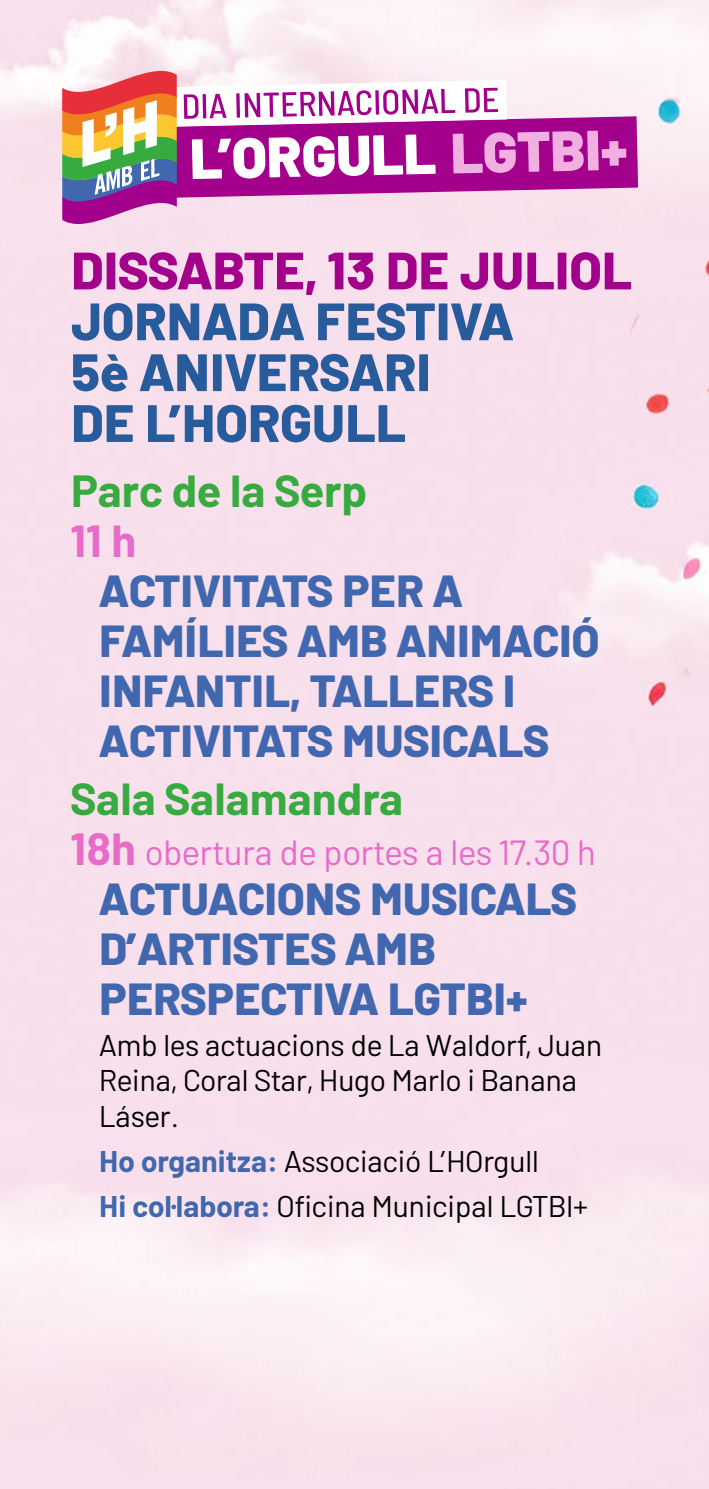
<style>
.page{position:relative;width:709px;height:1489px;background:#fff}
.page>*{position:absolute;margin:0;border:0;box-sizing:border-box;transform-origin:0 0}
.t1{font:800 52.5px/50.8px "Barlow LH";color:#275b9b}
.t2{font:800 52.5px "Barlow LH";color:#a3018b}
.t3{font:800 45px/50px "Barlow LH";color:#4167af}
.t4{font:700 45px "Barlow LH";color:#37aa40}
.t5{font:700 45px "Barlow LH";color:#e76bc7}
.t6{font:35px "Barlow LH";color:#e76bc7}
.t7{font:30px/35.8px "Barlow LH";color:#000}
.s1{font-weight:700;font-size:45px}
.s2{font-weight:700;color:#4167af}
</style>
<div class="page">
<img style="left:0;top:0;width:709px;height:1488px">
<svg style="left:62px;top:71px;width:576px;height:153px"></svg>
<h1 class="t2" style="left:71px;top:231px;width:562px">DISSABTE, 13 DE JULIOL</h1>
<h1 class="t1" style="left:71px;top:292px;width:444px">JORNADA FESTIVA<br>5è ANIVERSARI<br>DE L’HORGULL</h1>
<h2 class="t4" style="left:71px;top:457px;width:298px">Parc de la Serp</h2>
<h2 class="t5" style="left:71px;top:507px;width:67px">11 h</h2>
<h2 class="t3" style="left:99px;top:562px;width:502px">ACTIVITATS PER A<br>FAMÍLIES AMB ANIMACIÓ<br>INFANTIL, TALLERS I<br>ACTIVITATS MUSICALS</h2>
<h2 class="t4" style="left:71px;top:765px;width:334px">Sala Salamandra</h2>
<p class="t6" style="left:71px;top:827px;width:526px"><span class="s1">18h</span> obertura de portes a les 17.30 h</p>
<h2 class="t3" style="left:99px;top:870px;width:479px">ACTUACIONS MUSICALS<br>D’ARTISTES AMB<br>PERSPECTIVA LGTBI+</h2>
<p class="t7" style="left:99px;top:1024px;width:504px">Amb les actuacions de La Waldorf, Juan<br>Reina, Coral Star, Hugo Marlo i Banana<br>Láser.</p>
<p class="t7" style="left:99px;top:1136px;width:490px;line-height:45px"><span class="s2">Ho organitza:</span> Associació L’HOrgull<br><span class="s2">Hi col·labora:</span> Oficina Municipal LGTBI+</p>
</div>
